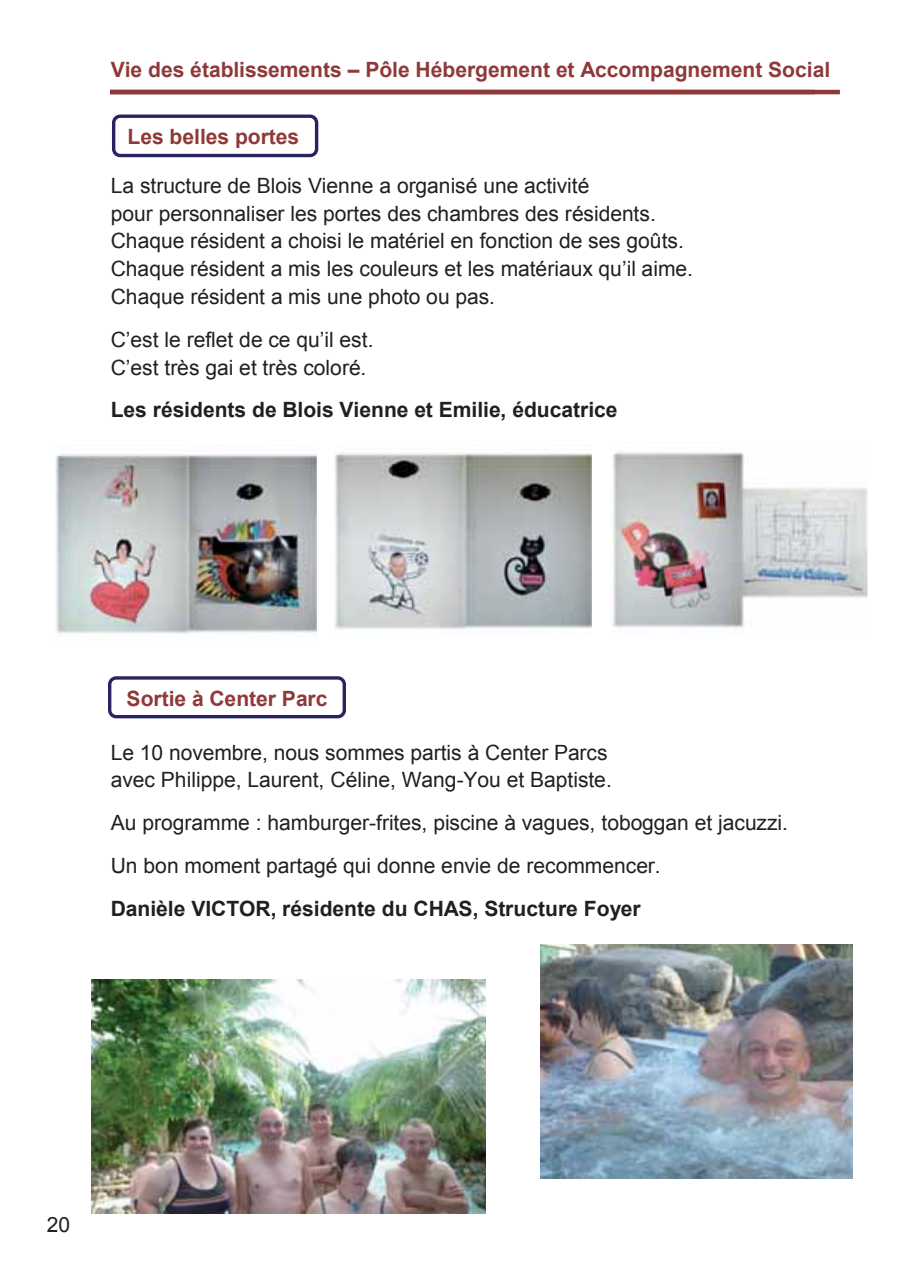
<style>
.page{position:relative;width:902px;height:1272px;background:#fff}
.page>*{position:absolute;margin:0;border:0;box-sizing:border-box;transform-origin:0 0}
.t1{font:21px/27.8px "Arial";color:#231f20}
.t2{font:700 21px "Arial";color:#8f3939}
.t3{font:700 21px "Arial";color:#231f20}
.t4{font:21px "Arial";color:#231f20}
</style>
<div class="page">
<hr style="left:110px;top:90px;width:729px;height:4px;background:#8f3939">
<img style="left:92px;top:979px;width:393px;height:234px">
<img style="left:540px;top:944px;width:312px;height:234px">
<img style="left:610px;top:452px;width:257px;height:176px">
<img style="left:334px;top:453px;width:257px;height:177px">
<img style="left:55px;top:453px;width:261px;height:182px">
<div style="left:112px;top:114px;width:206px;height:43px;border:3px solid #272461;border-radius:7px"></div>
<div style="left:108px;top:676px;width:238px;height:42px;border:3px solid #272461;border-radius:6px"></div>
<p class="t2" style="left:111px;top:58px;width:721px">Vie des établissements – Pôle Hébergement et Accompagnement Social</p>
<p class="t2" style="left:127px;top:125px;width:173px">Les belles portes</p>
<p class="t1" style="left:111px;top:172px;width:584px">La structure de Blois Vienne a organisé une activité<br>pour personnaliser les portes des chambres des résidents.<br>Chaque résident a choisi le matériel en fonction de ses goûts.<br>Chaque résident a mis les couleurs et les matériaux qu’il aime.<br>Chaque résident a mis une photo ou pas.</p>
<p class="t1" style="left:111px;top:325px;width:264px">C’est le reflet de ce qu’il est.<br>C’est très gai et très coloré.</p>
<p class="t3" style="left:111px;top:398px;width:508px">Les résidents de Blois Vienne et Emilie, éducatrice</p>
<p class="t2" style="left:127px;top:686px;width:202px">Sortie à Center Parc</p>
<p class="t1" style="left:111px;top:738px;width:502px">Le 10 novembre, nous sommes partis à Center Parcs avec Philippe, Laurent, Céline, Wang-You et Baptiste.</p>
<p class="t1" style="left:111px;top:801px;width:678px;line-height:42.9px">Au programme : hamburger-frites, piscine à vagues, toboggan et jacuzzi.<br>Un bon moment partagé qui donne envie de recommencer.</p>
<p class="t3" style="left:111px;top:896px;width:531px">Danièle VICTOR, résidente du CHAS, Structure Foyer</p>
<p class="t4" style="left:47px;top:1212px;width:25px">20</p>
</div>
